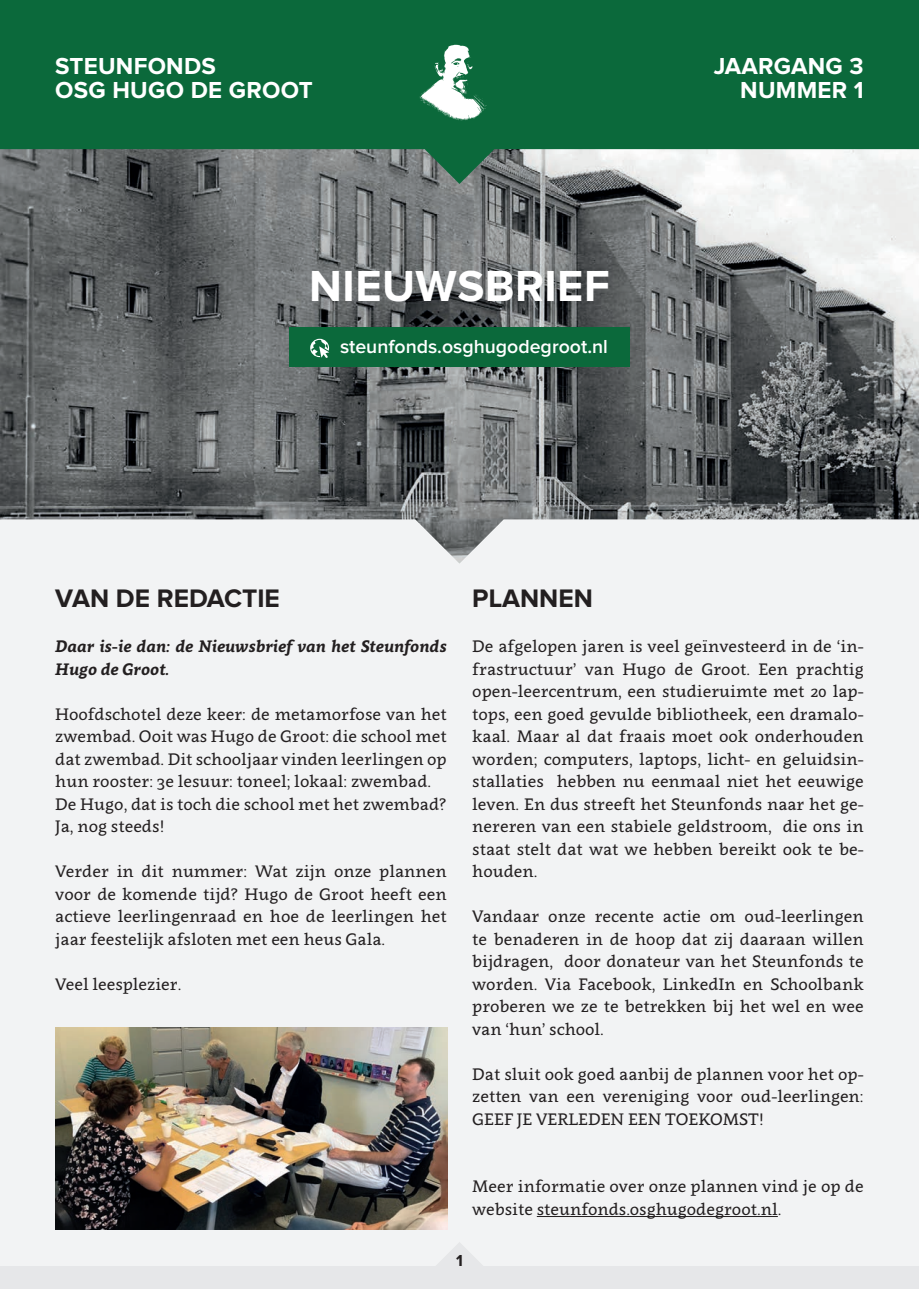
<style>
.page{position:relative;width:919px;height:1289px;background:#fff}
.page>*{position:absolute;margin:0;border:0;box-sizing:border-box;transform-origin:0 0}
.t1{font:700 45px "Proxima Nova";letter-spacing:.01em;color:#fff}
.t2{font:700 26.25px "Proxima Nova";color:#231f20}
.t3{font:700 24px/24px "Proxima Nova";letter-spacing:.01em;color:#fff}
.t4{font:600 19.5px "Proxima Nova";color:#fff}
.t5{font:16.5px/22.5px "Clavo";color:#231f20;text-align:justify}
.t6{font:italic 700 16.5px/22.5px "Clavo";color:#231f20}
.t7{font:700 16.5px "Proxima Nova";color:#231f20}
</style>
<div class="page">
<div style="left:0;top:23px;width:918px;height:1265px;background:#f2f3f4"></div>
<svg style="left:436px;top:1243px;width:47px;height:23px"></svg>
<div style="left:0;top:1266px;width:918px;height:22px;background:#e6e7e9"></div>
<img style="left:0;top:184px;width:918px;height:379px">
<svg style="left:0;top:0;width:918px;height:184px;fill:#0b693b"></svg>
<svg style="left:393px;top:0;width:132px;height:121px"></svg>
<div style="left:289px;top:327px;width:340px;height:40px;background:#0b693b"></div>
<svg style="left:310px;top:339px;width:19px;height:19px"></svg>
<hr style="left:536px;top:1215px;width:241px;height:1px;background:#231f20">
<img style="left:55px;top:1027px;width:392px;height:202px">
<h3 class="t3" style="left:55px;top:55px;width:259px">STEUNFONDS<br>OSG HUGO DE GROOT</h3>
<h3 class="t3" style="left:713px;top:55px;width:151px;text-align:right">JAARGANG 3<br>NUMMER 1</h3>
<h1 class="t1" style="left:309px;top:266px;width:302px">NIEUWSBRIEF</h1>
<p class="t4" style="left:340px;top:338px;width:269px">steunfonds.osghugodegroot.nl</p>
<h2 class="t2" style="left:55px;top:586px;width:226px">VAN DE REDACTIE</h2>
<p class="t6" style="left:55px;top:634px;width:393px">Daar is-ie dan: de Nieuwsbrief van het Steunfonds<br>Hugo de Groot.</p>
<p class="t5" style="left:55px;top:702px;width:393px;text-align:left">Hoofdschotel deze keer: de metamorfose van het zwembad. Ooit was Hugo de Groot: die school met dat zwembad. Dit schooljaar vinden leerlingen op hun rooster: 3e lesuur: toneel; lokaal: zwembad.<br>De Hugo, dat is toch die school met het zwembad?<br>Ja, nog steeds!</p>
<p class="t5" style="left:55px;top:859px;width:393px">Verder in dit nummer: Wat zijn onze plannen voor de komende tijd? Hugo de Groot heeft een actieve leerlingenraad en hoe de leerlingen het jaar feestelijk afsloten met een heus Gala.</p>
<p class="t5" style="left:55px;top:972px;width:128px">Veel leesplezier.</p>
<h2 class="t2" style="left:472px;top:586px;width:122px">PLANNEN</h2>
<p class="t5" style="left:472px;top:634px;width:393px">De afgelopen jaren is veel geïnvesteerd in de ‘in&shy;frastructuur’ van Hugo de Groot. Een prachtig open-leercentrum, een studieruimte met 20 lap&shy;tops, een goed gevulde bibliotheek, een dramalo&shy;kaal. Maar al dat fraais moet ook onderhouden worden; computers, laptops, licht- en geluidsin&shy;stallaties hebben nu eenmaal niet het eeuwige leven. En dus streeft het Steunfonds naar het ge&shy;nereren van een stabiele geldstroom, die ons in staat stelt dat wat we hebben bereikt ook te be&shy;houden.</p>
<p class="t5" style="left:472px;top:904px;width:393px">Vandaar onze recente actie om oud-leerlingen te benaderen in de hoop dat zij daaraan willen bijdragen, door donateur van het Steunfonds te worden. Via Facebook, LinkedIn en Schoolbank proberen we ze te betrekken bij het wel en wee van ‘hun’ school.</p>
<p class="t5" style="left:472px;top:1062px;width:393px">Dat sluit ook goed aanbij de plannen voor het op&shy;zetten van een vereniging voor oud-leerlingen:<br>GEEF JE VERLEDEN EEN TOEKOMST!</p>
<p class="t5" style="left:472px;top:1174px;width:393px">Meer informatie over onze plannen vind je op de website steunfonds.osghugodegroot.nl.</p>
<p class="t7" style="left:456px;top:1252px;width:8px">1</p>
</div>
